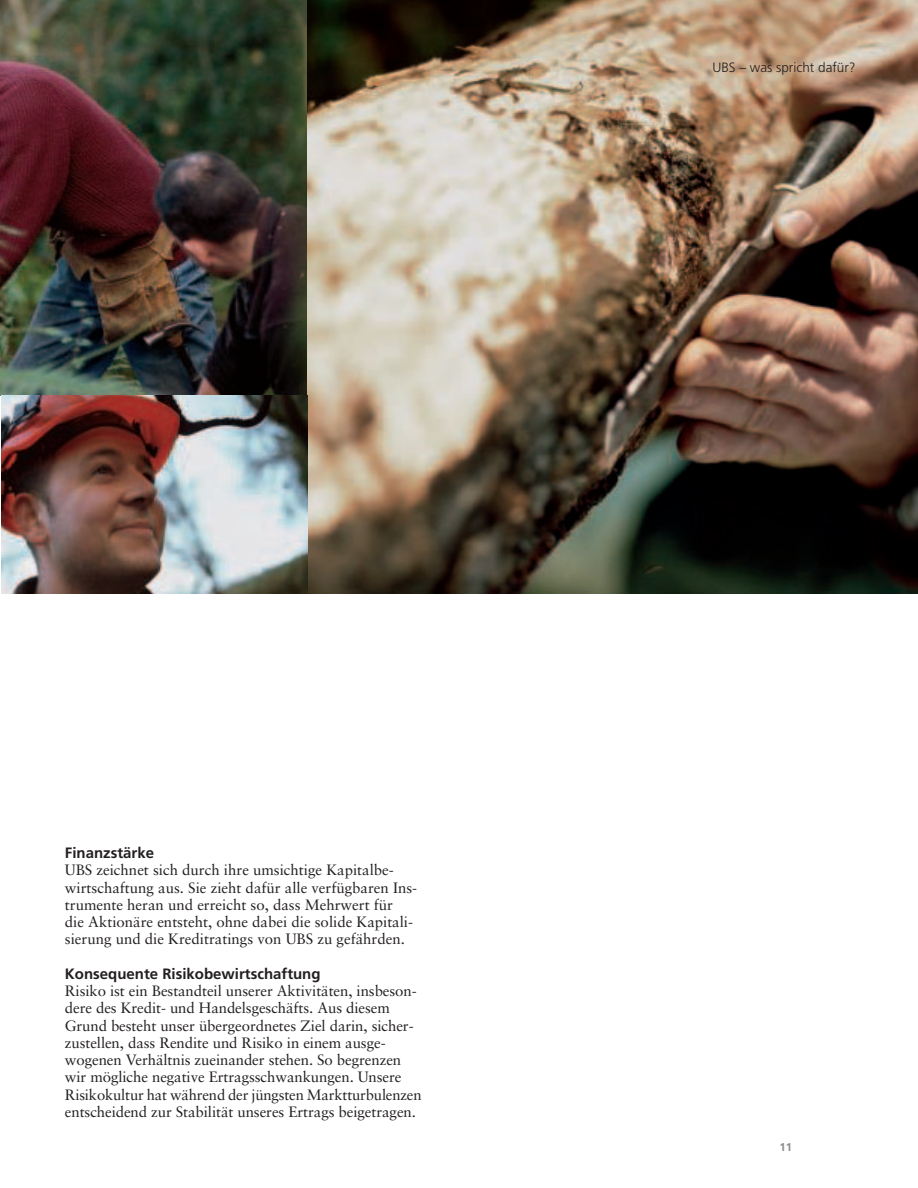
<style>
.page{position:relative;width:918px;height:1188px;background:#fff}
.page>*{position:absolute;margin:0;border:0;box-sizing:border-box;transform-origin:0 0}
.t1{font:15px/17.2px "Sabon";letter-spacing:-.005em;color:#231f20}
.t2{font:700 15px "Frutiger";color:#231f20}
.t3{font:300 13.5px "Frutiger";color:#231f20}
.t4{font:700 11.25px "Frutiger";color:#8a8c8f}
</style>
<div class="page">
<img style="left:0;top:0;width:307px;height:396px">
<img style="left:307px;top:0;width:611px;height:594px">
<img style="left:1px;top:395px;width:306px;height:199px">
<p class="t3" style="left:712px;top:62px;width:145px">UBS – was spricht dafür?</p>
<p class="t2" style="left:65px;top:847px;width:91px">Finanzstärke</p>
<p class="t1" style="left:65px;top:863px;width:354px">UBS zeichnet sich durch ihre umsichtige Kapitalbe&shy;wirtschaftung aus. Sie zieht dafür alle verfügbaren Ins&shy;trumente heran und erreicht so, dass Mehrwert für<br>die Aktionäre entsteht, ohne dabei die solide Kapitali&shy;sierung und die Kreditratings von UBS zu gefährden.</p>
<p class="t2" style="left:65px;top:968px;width:257px">Konsequente Risikobewirtschaftung</p>
<p class="t1" style="left:65px;top:983px;width:358px">Risiko ist ein Bestandteil unserer Aktivitäten, insbeson&shy;dere des Kredit- und Handelsgeschäfts. Aus diesem Grund besteht unser übergeordnetes Ziel darin, sicher&shy;zustellen, dass Rendite und Risiko in einem ausge&shy;wogenen Verhältnis zueinander stehen. So begrenzen wir mögliche negative Ertragsschwankungen. Unsere Risikokultur hat während der jüngsten Marktturbulenzen entscheidend zur Stabilität unseres Ertrags beigetragen.</p>
<p class="t4" style="left:779px;top:1143px;width:14px">11</p>
</div>
